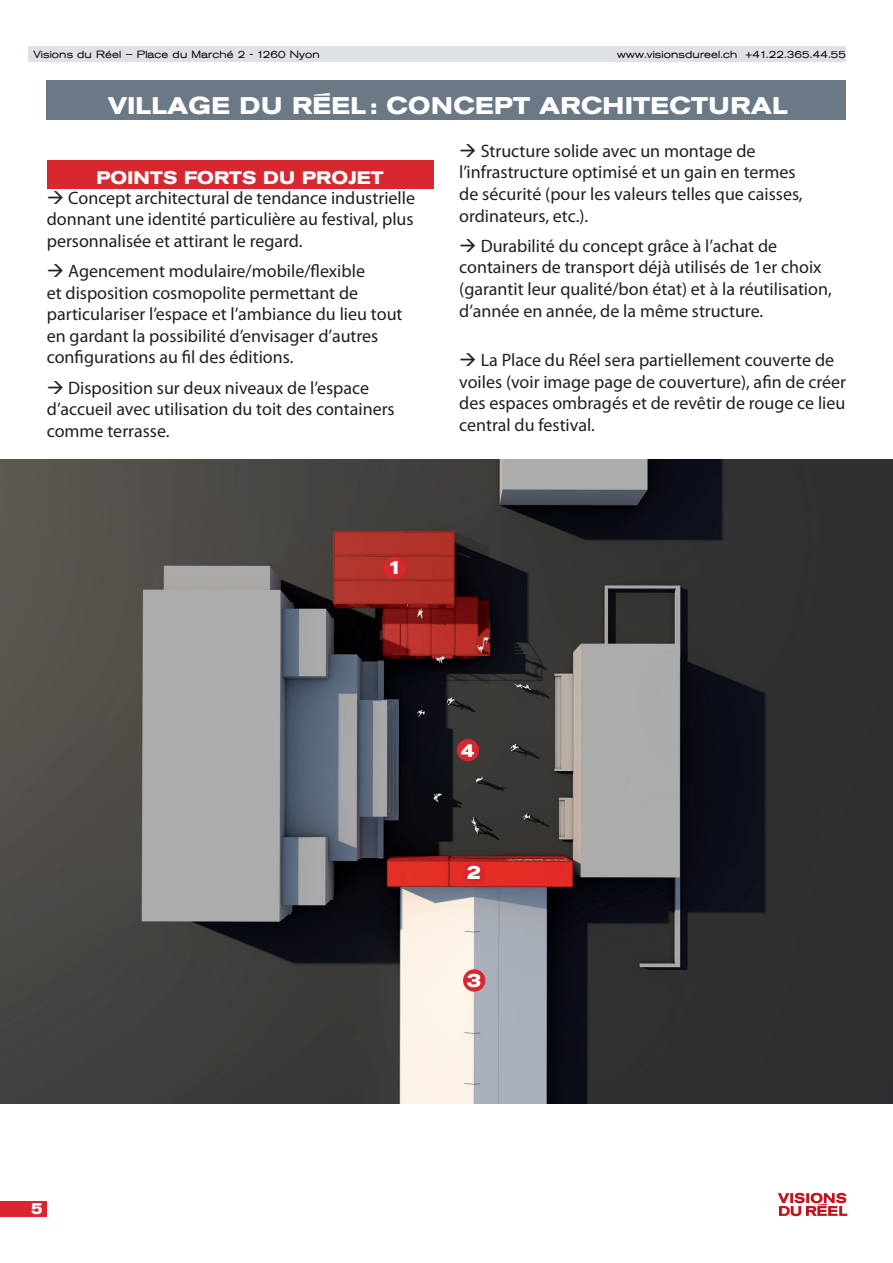
<style>
.page{position:relative;width:893px;height:1263px;background:#fff}
.page>*{position:absolute;margin:0;border:0;box-sizing:border-box;transform-origin:0 0}
.t1{font:700 expanded 24px "VDR";color:#fff}
.t2{font:18px/21.6px "Myriad Pro";color:#231f20}
.t3{font:700 expanded 18px "VDR";letter-spacing:-.01em;color:#fff}
.t4{font:700 expanded 15px "VDR";color:#fff}
.t5{font:300 expanded 10.5px "VDR";color:#040503}
</style>
<div class="page">
<div style="left:29px;top:47px;width:817px;height:15px;background:#dee1e5"></div>
<svg style="left:778px;top:1193px;width:69px;height:23px"></svg>
<div style="left:0;top:1201px;width:47px;height:15px;background:#d9272f"></div>
<div style="left:47px;top:81px;width:799px;height:39px;background:#6b7885"></div>
<div style="left:47px;top:160px;width:387px;height:29px;background:#d9272f"></div>
<img style="left:0;top:460px;width:893px;height:643px">
<div style="left:383px;top:557px;width:23px;height:22px;background:#d9272f;border-radius:50%"></div>
<div style="left:463px;top:861px;width:22px;height:22px;background:#d9272f;border-radius:50%"></div>
<div style="left:463px;top:969px;width:22px;height:23px;background:#d9272f;border-radius:50%"></div>
<div style="left:457px;top:739px;width:22px;height:22px;background:#d9272f;border-radius:50%"></div>
<p class="t5" style="left:33px;top:49px;width:288px">Visions du Réel – Place du Marché 2 - 1260 Nyon</p>
<p class="t5" style="left:617px;top:49px;width:231px">www.visionsdureel.ch +41.22.365.44.55</p>
<h1 class="t1" style="left:108px;top:92px;width:38px">VILLAGE</h1>
<h1 class="t1" style="left:239px;top:92px;width:21px">DU</h1>
<h1 class="t1" style="left:292px;top:92px;width:35px">RÉEL</h1>
<h1 class="t1" style="left:370px;top:92px;width:83px">: CONCE</h1>
<h1 class="t1" style="left:494px;top:92px;width:149px">PT ARCHITECTU</h1>
<h1 class="t1" style="left:731px;top:92px;width:40px">RAL</h1>
<p class="t3" style="left:96px;top:167px;width:45px">POINTS</p>
<p class="t3" style="left:184px;top:167px;width:95px">FORTS DU</p>
<p class="t3" style="left:302px;top:167px;width:69px">PROJET</p>
<p class="t2" style="left:47px;top:187px;width:370px;text-align:justify">→ Concept architectural de tendance industrielle donnant une identité particulière au festival, plus personnalisée et attirant le regard.</p>
<p class="t2" style="left:47px;top:260px;width:357px">→ Agencement modulaire/mobile/flexible<br>et disposition cosmopolite permettant de particulariser l’espace et l’ambiance du lieu tout en gardant la possibilité d’envisager d’autres configurations au fil des éditions.</p>
<p class="t2" style="left:47px;top:376px;width:349px">→ Disposition sur deux niveaux de l’espace d’accueil avec utilisation du toit des containers comme terrasse.</p>
<p class="t2" style="left:459px;top:140px;width:345px">→ Structure solide avec un montage de l’infrastructure optimisé et un gain en termes de sécurité (pour les valeurs telles que caisses, ordinateurs, etc.).</p>
<p class="t2" style="left:459px;top:235px;width:374px">→ Durabilité du concept grâce à l’achat de containers de transport déjà utilisés de 1er choix (garantit leur qualité/bon état) et à la réutilisation, d’année en année, de la même structure.</p>
<p class="t2" style="left:459px;top:349px;width:388px">→ La Place du Réel sera partiellement couverte de voiles (voir image page de couverture), afin de créer des espaces ombragés et de revêtir de rouge ce lieu central du festival.</p>
<p class="t3" style="left:388px;top:558px;width:14px">1</p>
<p class="t3" style="left:460px;top:740px;width:16px">4</p>
<p class="t3" style="left:467px;top:862px;width:16px">2</p>
<p class="t3" style="left:467px;top:970px;width:16px">3</p>
<p class="t4" style="left:31px;top:1200px;width:14px">5</p>
</div>
